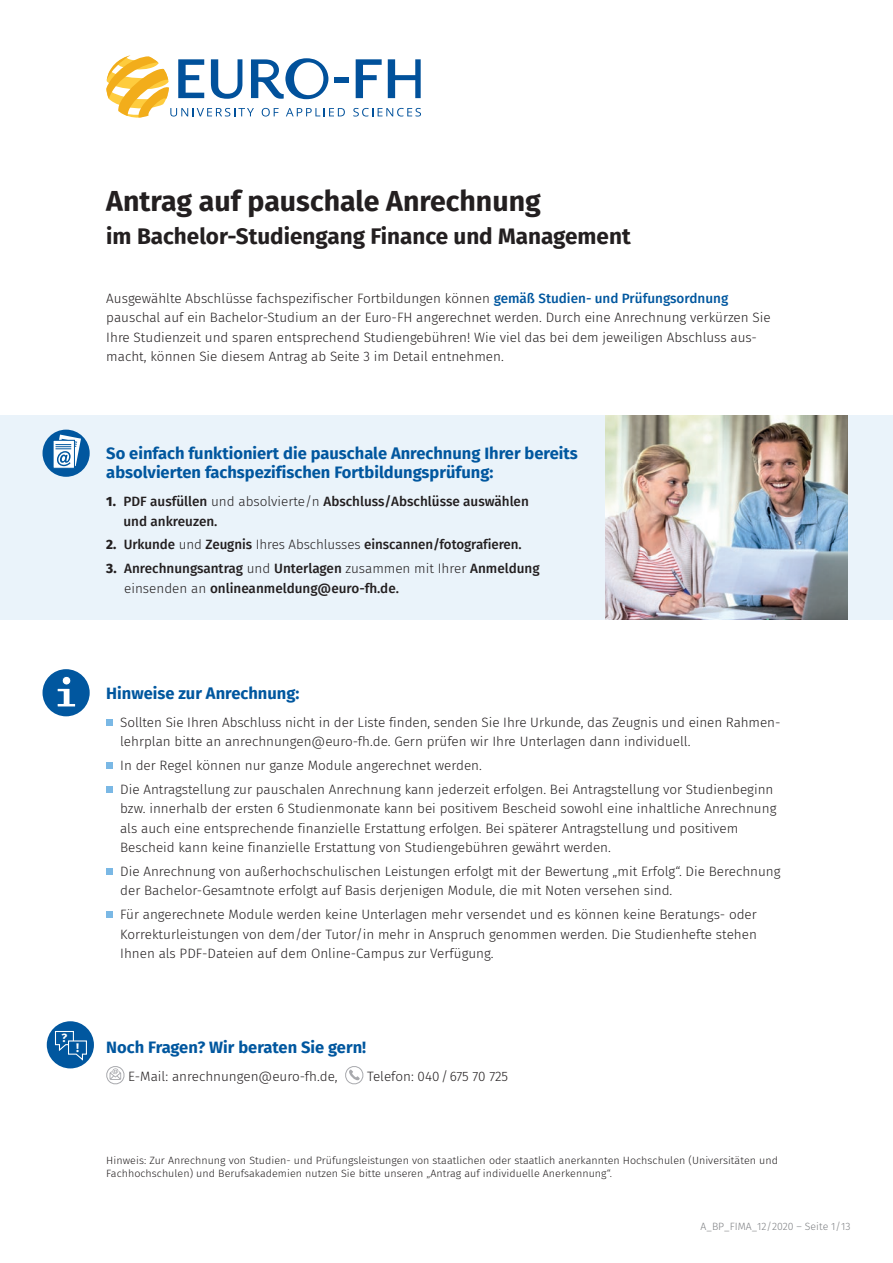
<style>
.page{position:relative;width:893px;height:1263px;background:#fff}
.page>*{position:absolute;margin:0;border:0;box-sizing:border-box;transform-origin:0 0}
.t1{font:700 28.5px "Fira Sans";color:#231f20}
.t2{font:700 22.5px "Fira Sans";color:#231f20}
.t3{font:700 16.5px/19.5px "Fira Sans";color:#01579f}
.t4{font:300 13.5px/19.5px "Fira Sans";color:#231f20}
.t5{font:500 13.5px/19.5px "Fira Sans";color:#231f20}
.t6{font:700 12.6px "Fira Sans";color:#fff}
.t7{font:700 12px "Fira Sans";color:#fff}
.t8{font:300 10.5px/13.5px "Fira Sans";letter-spacing:.005em;color:#231f20}
.t9{font:300 10.5px "Fira Sans";color:#808285}
.s1{font-weight:500;color:#01579f}
.s2{font-weight:800}
.s3{font-weight:300}
</style>
<div class="page">
<svg style="left:353px;top:108px;width:68px;height:9px"></svg>
<div style="left:334px;top:77px;width:14px;height:5px;background:#01519b"></div>
<svg style="left:356px;top:59px;width:26px;height:39px"></svg>
<svg style="left:388px;top:59px;width:33px;height:39px"></svg>
<svg style="left:106px;top:55px;width:239px;height:63px"></svg>
<div style="left:0;top:415px;width:893px;height:204px;background:#eaf3fa"></div>
<div style="left:106px;top:719px;width:7px;height:6px;background:#7ab8e5"></div>
<div style="left:106px;top:762px;width:7px;height:6px;background:#7ab8e5"></div>
<div style="left:106px;top:786px;width:7px;height:6px;background:#7ab8e5"></div>
<div style="left:106px;top:868px;width:7px;height:6px;background:#7ab8e5"></div>
<div style="left:106px;top:911px;width:7px;height:7px;background:#7ab8e5"></div>
<svg style="left:106px;top:1066px;width:19px;height:19px"></svg>
<svg style="left:345px;top:1066px;width:19px;height:19px"></svg>
<div style="left:43px;top:669px;width:47px;height:47px;background:#01579f;border-radius:50%"></div>
<svg style="left:57px;top:688px;width:19px;height:19px"></svg>
<div style="left:62px;top:676px;width:9px;height:9px;background:#fff;border-radius:50%"></div>
<div style="left:62px;top:676px;width:9px;height:9px;border:1px solid #01579f;border-radius:50%"></div>
<div style="left:47px;top:1021px;width:47px;height:47px;background:#01579f;border-radius:50%"></div>
<svg style="left:55px;top:1031px;width:32px;height:31px"></svg>
<img style="left:605px;top:415px;width:242px;height:204px">
<div style="left:43px;top:430px;width:47px;height:47px;background:#01579f;border-radius:50%"></div>
<svg style="left:53px;top:440px;width:21px;height:28px"></svg>
<svg style="left:55px;top:435px;width:26px;height:31px"></svg>
<h1 class="t1" style="left:106px;top:177px;width:436px">Antrag auf pauschale Anrechnung</h1>
<h2 class="t2" style="left:106px;top:217px;width:526px">im Bachelor-Studiengang Finance und Management</h2>
<p class="t4" style="left:106px;top:288px;width:666px">Ausgewählte Abschlüsse fachspezifischer Fortbildungen können <span class="s1">gemäß Studien- und Prüfungsordnung </span>pauschal auf ein Bachelor-Studium an der Euro-FH angerechnet werden. Durch eine Anrechnung verkürzen Sie Ihre Studienzeit und sparen entsprechend Studiengebühren! Wie viel das bei dem jeweiligen Abschluss aus&shy;macht, können Sie diesem Antrag ab Seite 3 im Detail entnehmen.</p>
<p class="t3" style="left:106px;top:442px;width:473px">So einfach funktioniert die pauschale Anrechnung Ihrer bereits absolvierten fachspezifischen Fortbildungsprüfung:</p>
<p class="t5" style="left:123px;top:491px;width:407px;text-indent:-17px"><span class="s2">1.</span> PDF ausfüllen <span class="s3">und absolvierte/n</span> Abschluss/Abschlüsse auswählen und ankreuzen.</p>
<p class="t5" style="left:106px;top:534px;width:417px"><span class="s2">2.</span> Urkunde <span class="s3">und</span> Zeugnis <span class="s3">Ihres Abschlusses</span> einscannen/fotografieren.</p>
<p class="t5" style="left:124px;top:558px;width:417px;text-indent:-18px"><span class="s2">3.</span> Anrechnungsantrag <span class="s3">und</span> Unterlagen <span class="s3">zusammen mit Ihrer</span> Anmeldung <span class="s3">einsenden an</span> onlineanmeldung@euro-fh.de.</p>
<p class="t3" style="left:106px;top:682px;width:195px">Hinweise zur Anrechnung:</p>
<p class="t4" style="left:120px;top:712px;width:660px">Sollten Sie Ihren Abschluss nicht in der Liste finden, senden Sie Ihre Urkunde, das Zeugnis und einen Rahmen&shy;lehrplan bitte an anrechnungen@euro-fh.de. Gern prüfen wir Ihre Unterlagen dann individuell.</p>
<p class="t4" style="left:120px;top:753px;width:655px;line-height:23.7px">In der Regel können nur ganze Module angerechnet werden.<br>Die Antragstellung zur pauschalen Anrechnung kann jederzeit erfolgen. Bei Antragstellung vor Studienbeginn</p>
<p class="t4" style="left:120px;top:799px;width:658px">bzw. innerhalb der ersten 6 Studienmonate kann bei positivem Bescheid sowohl eine inhaltliche Anrechnung als auch eine entsprechende finanzielle Erstattung erfolgen. Bei späterer Antragstellung und positivem<br>Bescheid kann keine finanzielle Erstattung von Studiengebühren gewährt werden.</p>
<p class="t4" style="left:120px;top:861px;width:662px">Die Anrechnung von außerhochschulischen Leistungen erfolgt mit der Bewertung „mit Erfolg“. Die Berechnung der Bachelor-Gesamtnote erfolgt auf Basis derjenigen Module, die mit Noten versehen sind.</p>
<p class="t4" style="left:120px;top:905px;width:638px;text-align:justify">Für angerechnete Module werden keine Unterlagen mehr versendet und es können keine Beratungs- oder Korrekturleistungen von dem/der Tutor/in mehr in Anspruch genommen werden. Die Studienhefte stehen Ihnen als PDF-Dateien auf dem Online-Campus zur Verfügung.</p>
<p class="t7" style="left:61px;top:1028px;width:7px">?</p>
<p class="t6" style="left:76px;top:1037px;width:5px">!</p>
<p class="t3" style="left:106px;top:1036px;width:261px">Noch Fragen? Wir beraten Sie gern!</p>
<p class="t4" style="left:128px;top:1067px;width:211px">E-Mail: anrechnungen@euro-fh.de,</p>
<p class="t4" style="left:367px;top:1067px;width:143px">Telefon: 040/675 70 725</p>
<p class="t8" style="left:106px;top:1153px;width:673px">Hinweis: Zur Anrechnung von Studien- und Prüfungsleistungen von staatlichen oder staatlich anerkannten Hochschulen (Universitäten und<br>Fachhochschulen) und Berufsakademien nutzen Sie bitte unseren „Antrag auf individuelle Anerkennung“.</p>
<p class="t9" style="left:701px;top:1219px;width:151px">A_BP_FIMA_12/2020 – Seite 1/13</p>
</div>
